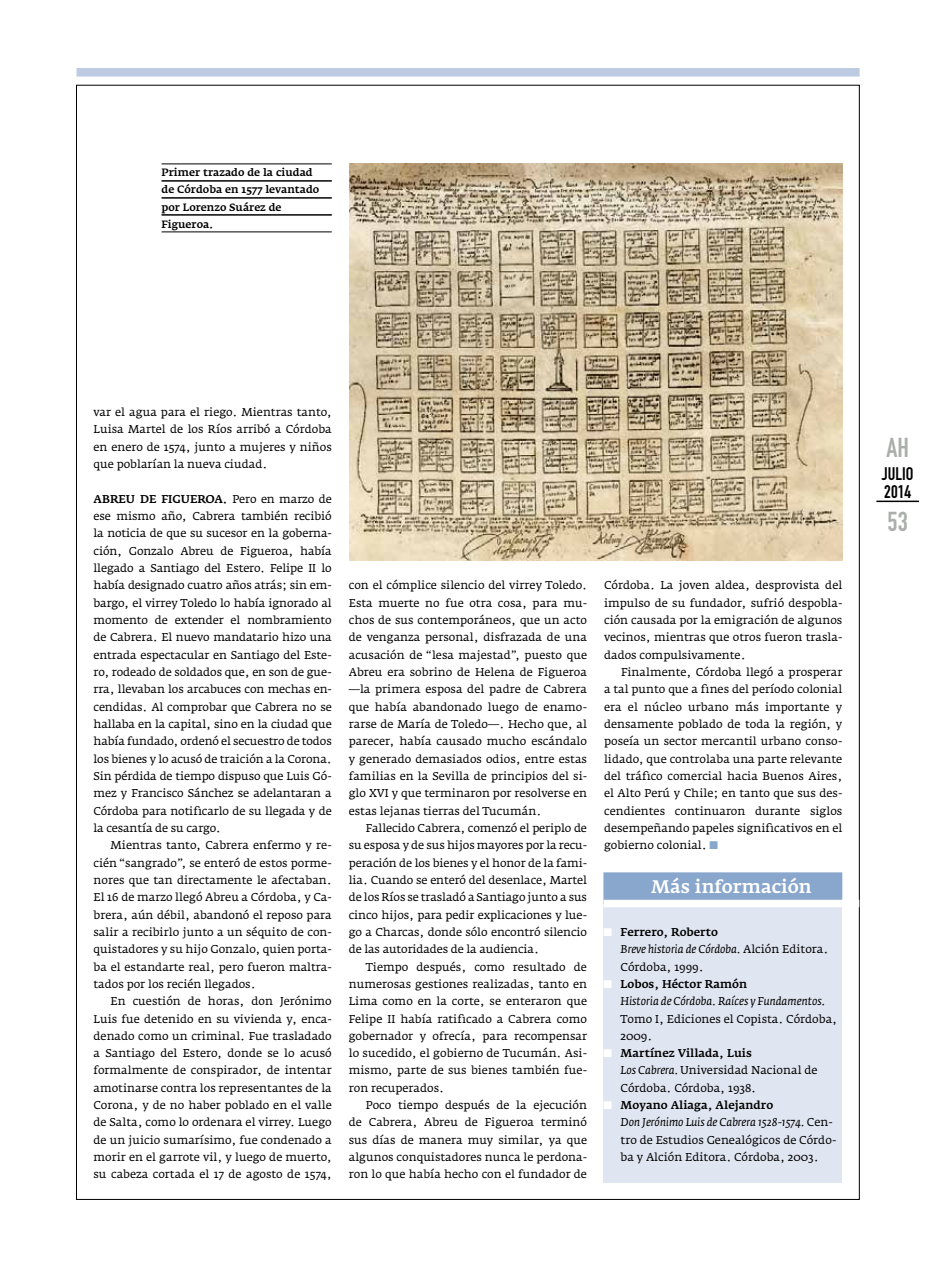
<style>
.page{position:relative;width:936px;height:1276px;background:#fff}
.page>*{position:absolute;margin:0;border:0;box-sizing:border-box;transform-origin:0 0}
.t1{font:27px "DIN Engschrift";color:#aaafab}
.t2{font:500 18px "Fedra Serif A";color:#fff}
.t3{font:18px/18px "DIN Engschrift";color:#000}
.t4{font:11.25px/17.4px "Fedra Serif A";color:#000;text-align:justify}
.t5{font:italic 11.25px "Fedra Serif A";color:#000}
.t6{font:500 11.25px "Fedra Serif A";color:#000}
.t7{font:500 10.5px/17px "Fedra Serif A";color:#000}
.s1{font-weight:500}
.s2{color:#89a6cc}
.s3{font-style:italic}
</style>
<div class="page">
<hr style="left:876px;top:500px;width:42px;height:2px;background:#000">
<div style="left:76px;top:68px;width:783px;height:9px;background:#bdcbe2"></div>
<div style="left:603px;top:871px;width:239px;height:311px;background:#e0e6f1"></div>
<div style="left:603px;top:872px;width:239px;height:32px;background:#89a6cc"></div>
<div style="left:603px;top:899px;width:256px;height:8px;background:#fff"></div>
<img style="left:349px;top:164px;width:493px;height:396px">
<hr style="left:162px;top:164px;width:170px;height:1px;background:#000">
<hr style="left:162px;top:181px;width:170px;height:1px;background:#000">
<hr style="left:162px;top:198px;width:170px;height:1px;background:#000">
<hr style="left:162px;top:215px;width:170px;height:1px;background:#000">
<hr style="left:162px;top:232px;width:170px;height:1px;background:#000">
<p class="t7" style="left:162px;top:164px;width:159px">Primer trazado de la ciudad de Córdoba en 1577 levantado por Lorenzo Suárez de<br>Figueroa.</p>
<p class="t4" style="left:93px;top:403px;width:240px">var el agua para el riego. Mientras tanto, Luisa Martel de los Ríos arribó a Córdoba en enero de 1574, junto a mujeres y niños que poblarían la nueva ciudad.</p>
<p class="t4" style="left:93px;top:490px;width:240px"><span class="s1">ABREU DE FIGUEROA.</span> Pero en marzo de ese mismo año, Cabrera también recibió la noticia de que su sucesor en la goberna&shy;ción, Gonzalo Abreu de Figueroa, había llegado a Santiago del Estero. Felipe II lo había designado cuatro años atrás; sin em&shy;bargo, el virrey Toledo lo había ignorado al momento de extender el nombramiento de Cabrera. El nuevo mandatario hizo una entrada espectacular en Santiago del Este&shy;ro, rodeado de soldados que, en son de gue&shy;rra, llevaban los arcabuces con mechas en&shy;cendidas. Al comprobar que Cabrera no se hallaba en la capital, sino en la ciudad que había fundado, ordenó el secuestro de todos los bienes y lo acusó de traición a la Corona.<br>Sin pérdida de tiempo dispuso que Luis Gó&shy;mez y Francisco Sánchez se adelantaran a Córdoba para notificarlo de su llegada y de la cesantía de su cargo.</p>
<p class="t4" style="left:93px;top:836px;width:240px;text-indent:17px">Mientras tanto, Cabrera enfermo y re&shy;cién “sangrado”, se enteró de estos porme&shy;nores que tan directamente le afectaban.<br>El 16 de marzo llegó Abreu a Córdoba, y Ca&shy;brera, aún débil, abandonó el reposo para salir a recibirlo junto a un séquito de con&shy;quistadores y su hijo Gonzalo, quien porta&shy;ba el estandarte real, pero fueron maltra&shy;tados por los recién llegados.</p>
<p class="t4" style="left:93px;top:992px;width:240px;text-indent:17px">En cuestión de horas, don Jerónimo Luis fue detenido en su vivienda y, enca&shy;denado como un criminal. Fue trasladado a Santiago del Estero, donde se lo acusó formalmente de conspirador, de intentar amotinarse contra los representantes de la Corona, y de no haber poblado en el valle de Salta, como lo ordenara el virrey. Luego de un juicio sumarísimo, fue condenado a morir en el garrote vil, y luego de muerto, su cabeza cortada el 17 de agosto de 1574,</p>
<p class="t4" style="left:349px;top:576px;width:240px">con el cómplice silencio del virrey Toledo.<br>Esta muerte no fue otra cosa, para mu&shy;chos de sus contemporáneos, que un acto de venganza personal, disfrazada de una acusación de “lesa majestad”, puesto que Abreu era sobrino de Helena de Figueroa —la primera esposa del padre de Cabrera que había abandonado luego de enamo&shy;rarse de María de Toledo—. Hecho que, al parecer, había causado mucho escándalo y generado demasiados odios, entre estas familias en la Sevilla de principios del si&shy;glo XVI y que terminaron por resolverse en estas lejanas tierras del Tucumán.</p>
<p class="t4" style="left:349px;top:819px;width:240px;text-indent:17px">Fallecido Cabrera, comenzó el periplo de su esposa y de sus hijos mayores por la recu&shy;peración de los bienes y el honor de la fami&shy;lia. Cuando se enteró del desenlace, Martel de los Ríos se trasladó a Santiago junto a sus cinco hijos, para pedir explicaciones y lue&shy;go a Charcas, donde sólo encontró silencio de las autoridades de la audiencia.</p>
<p class="t4" style="left:349px;top:958px;width:240px;text-indent:17px">Tiempo después, como resultado de numerosas gestiones realizadas, tanto en Lima como en la corte, se enteraron que Felipe II había ratificado a Cabrera como gobernador y ofrecía, para recompensar lo sucedido, el gobierno de Tucumán. Asi&shy;mismo, parte de sus bienes también fue&shy;ron recuperados.</p>
<p class="t4" style="left:349px;top:1096px;width:240px;text-indent:17px">Poco tiempo después de la ejecución de Cabrera, Abreu de Figueroa terminó sus días de manera muy similar, ya que algunos conquistadores nunca le perdona&shy;ron lo que había hecho con el fundador de</p>
<p class="t4" style="left:604px;top:576px;width:240px">Córdoba. La joven aldea, desprovista del impulso de su fundador, sufrió despobla&shy;ción causada por la emigración de algunos vecinos, mientras que otros fueron trasla&shy;dados compulsivamente.</p>
<p class="t4" style="left:604px;top:663px;width:240px;text-indent:17px">Finalmente, Córdoba llegó a prosperar a tal punto que a fines del período colonial era el núcleo urbano más importante y densamente poblado de toda la región, y poseía un sector mercantil urbano conso&shy;lidado, que controlaba una parte relevante del tráfico comercial hacia Buenos Aires, el Alto Perú y Chile; en tanto que sus des&shy;cendientes continuaron durante siglos desempeñando papeles significativos en el gobierno colonial. <span class="s2">■</span></p>
<h2 class="t2" style="left:651px;top:876px;width:162px">Más información</h2>
<p class="t4" style="left:620px;top:923px;width:209px;text-align:left"><span class="s1">Ferrero, Roberto<br></span><span class="s3">Breve historia de Córdoba.</span> Alción Editora.<br>Córdoba, 1999.</p>
<p class="t6" style="left:620px;top:977px;width:128px">Lobos, Héctor Ramón</p>
<p class="t5" style="left:620px;top:994px;width:206px">Historia de Córdoba. Raíces y Fundamentos.</p>
<p class="t4" style="left:620px;top:1010px;width:218px">Tomo I, Ediciones el Copista. Córdoba,<br>2009.</p>
<p class="t4" style="left:620px;top:1044px;width:198px;text-align:left"><span class="s1">Martínez Villada, Luis<br></span><span class="s3">Los Cabrera.</span> Universidad Nacional de<br>Córdoba. Córdoba, 1938.</p>
<p class="t4" style="left:620px;top:1096px;width:217px;text-align:left"><span class="s1">Moyano Aliaga, Alejandro<br></span><span class="s3">Don Jerónimo Luis de Cabrera 1528-1574.</span> Cen&shy;tro de Estudios Genealógicos de Córdo&shy;ba y Alción Editora. Córdoba, 2003.</p>
<h1 class="t1" style="left:886px;top:432px;width:24px">AH</h1>
<h2 class="t3" style="left:881px;top:464px;width:33px">julio<br>2014</h2>
<h1 class="t1" style="left:887px;top:505px;width:22px">53</h1>
</div>
